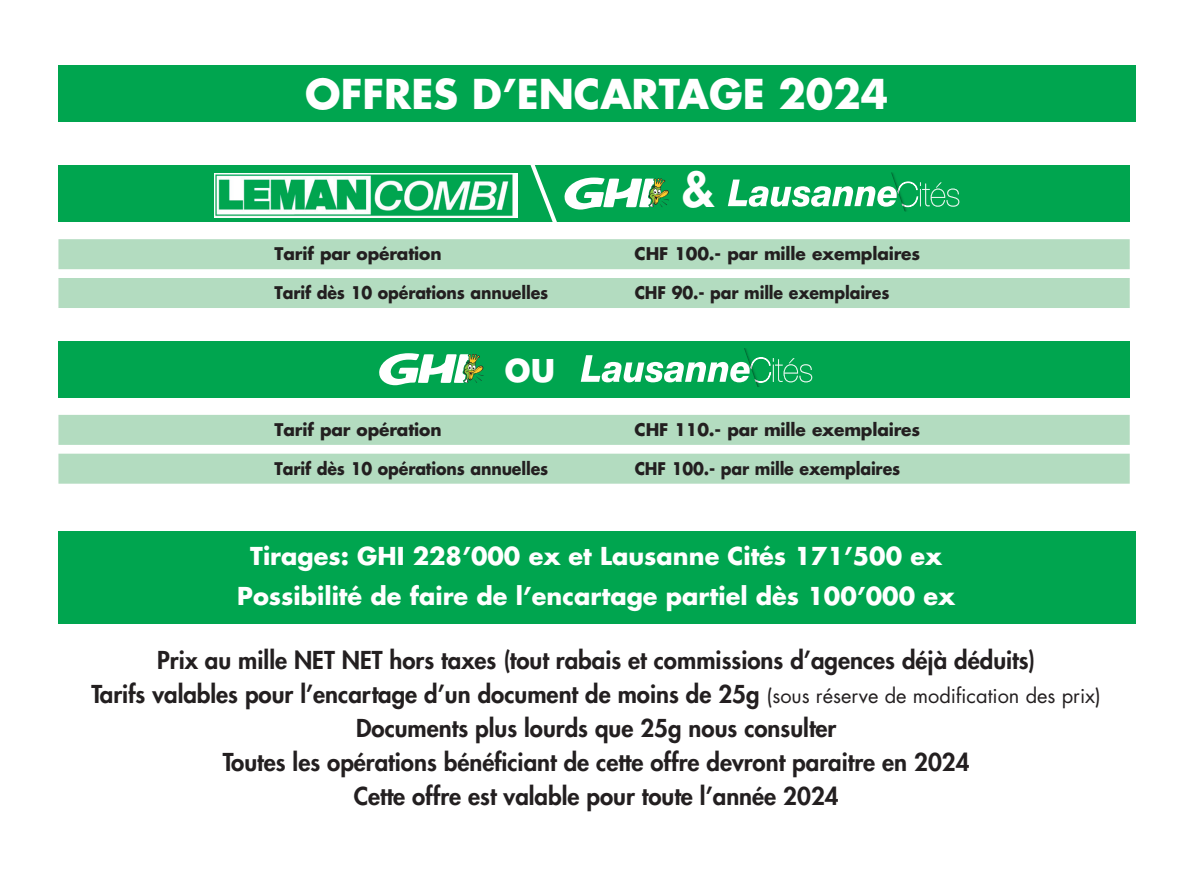
<style>
.page{position:relative;width:1191px;height:879px;background:#fff}
.page>*{position:absolute;margin:0;border:0;box-sizing:border-box;transform-origin:0 0}
.t1{font:800 47px "Futura Std";color:#fff}
.t2{font:700 40px "Futura Std";color:#fff}
.t3{font:800 24px/34px "Futura Std";color:#231f20;text-align:center}
.t4{font:700 24px/40px "Futura Std";color:#fff;text-align:center}
.t5{font:700 17px "Futura Std";letter-spacing:-.01em;color:#231f20;scale:.93 1}
.t6{font:700 17px "Futura Std";letter-spacing:-.01em;color:#231f20}
.s1{font-weight:400;font-size:20px}
</style>
<div class="page">
<div style="left:58px;top:65px;width:1077px;height:56px;background:#00a54f"></div>
<div style="left:58px;top:239px;width:1071px;height:30px;background:#b3dcc0"></div>
<div style="left:58px;top:278px;width:1071px;height:30px;background:#b3dcc0"></div>
<div style="left:58px;top:531px;width:1077px;height:93px;background:#00a54f"></div>
<div style="left:58px;top:165px;width:1071px;height:57px;background:#00a54f"></div>
<svg style="left:728px;top:172px;width:231px;height:39px"></svg>
<img style="left:214px;top:173px;width:303px;height:44px">
<div style="left:58px;top:415px;width:1071px;height:30px;background:#b3dcc0"></div>
<div style="left:58px;top:454px;width:1071px;height:30px;background:#b3dcc0"></div>
<div style="left:58px;top:341px;width:1071px;height:57px;background:#00a54f"></div>
<svg style="left:379px;top:353px;width:104px;height:32px"></svg>
<svg style="left:581px;top:348px;width:231px;height:39px"></svg>
<svg style="left:530px;top:165px;width:139px;height:57px"></svg>
<h2 class="t2" style="left:305px;top:67px;width:584px">OFFRES D’ENCARTAGE 2024</h2>
<h1 class="t1" style="left:681px;top:159px;width:34px">&amp;</h1>
<p class="t6" style="left:274px;top:242px;width:168px">Tarif par opération</p>
<p class="t6" style="left:634px;top:242px;width:287px">CHF 100.- par mille exemplaires</p>
<p class="t5" style="left:274px;top:281px;width:296px">Tarif dès 10 opérations annuelles</p>
<p class="t5" style="left:634px;top:281px;width:275px">CHF 90.- par mille exemplaires</p>
<h1 class="t1" style="left:505px;top:335px;width:52px">ou</h1>
<p class="t6" style="left:274px;top:418px;width:168px">Tarif par opération</p>
<p class="t6" style="left:634px;top:418px;width:287px">CHF 110.- par mille exemplaires</p>
<p class="t5" style="left:274px;top:457px;width:296px">Tarif dès 10 opérations annuelles</p>
<p class="t5" style="left:634px;top:457px;width:287px">CHF 100.- par mille exemplaires</p>
<p class="t4" style="left:237px;top:536px;width:719px">Tirages: GHI 228’000 ex et Lausanne Cités 171’500 ex<br>Possibilité de faire de l’encartage partiel dès 100’000 ex</p>
<p class="t3" style="left:91px;top:643px;width:1011px">Prix au mille NET NET hors taxes (tout rabais et commissions d’agences déjà déduits)<br>Tarifs valables pour l’encartage d’un document de moins de 25g <span class="s1">(sous réserve de modification des prix)<br></span>Documents plus lourds que 25g nous consulter<br>Toutes les opérations bénéficiant de cette offre devront paraitre en 2024<br>Cette offre est valable pour toute l’année 2024</p>
</div>
